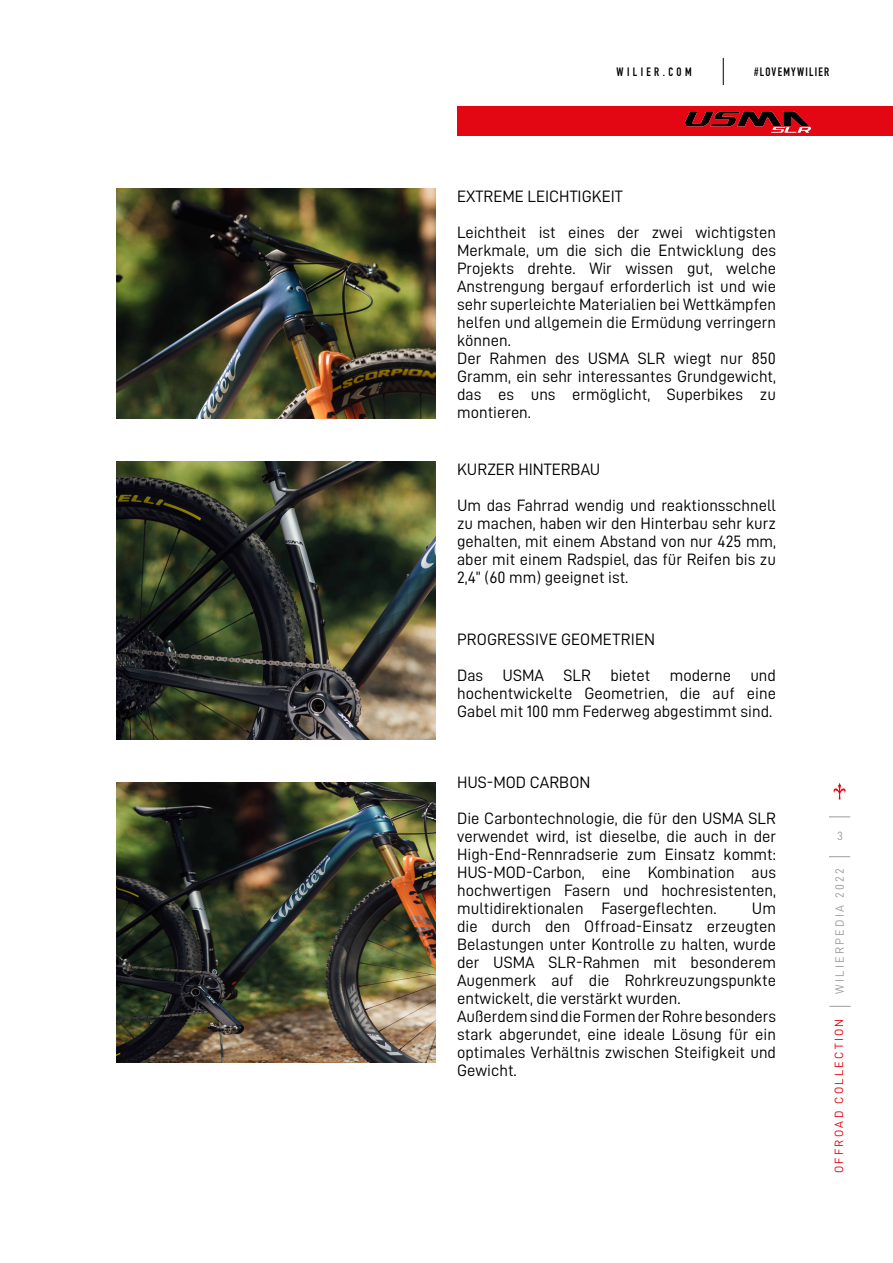
<style>
.page{position:relative;width:893px;height:1263px;background:#fff}
.page>*{position:absolute;margin:0;border:0;box-sizing:border-box;transform-origin:0 0}
.t1{font:16.5px/18px "D DIN";color:#000}
.t2{font:12px "D DIN";letter-spacing:.19em;color:#e30613}
.t3{font:12px "D DIN";letter-spacing:.19em;color:#9d9d9c}
.t4{font:12px "DIN Engschrift Std";letter-spacing:.105em;color:#000}
.t5{font:12px "DIN Engschrift Std";letter-spacing:.285em;color:#000}
</style>
<div class="page">
<img style="left:117px;top:188px;width:319px;height:230px">
<img style="left:117px;top:461px;width:319px;height:279px">
<img style="left:117px;top:783px;width:319px;height:279px">
<div style="left:457px;top:106px;width:436px;height:30px;background:#e30613"></div>
<svg style="left:829px;top:1006px;width:22px;height:1px"></svg>
<svg style="left:829px;top:856px;width:21px;height:1px"></svg>
<svg style="left:829px;top:816px;width:21px;height:1px"></svg>
<svg style="left:833px;top:782px;width:13px;height:17px"></svg>
<svg style="left:723px;top:58px;width:1px;height:27px"></svg>
<img style="left:684px;top:111px;width:127px;height:22px">
<p class="t5" style="left:617px;top:64px;width:77px">WILIER.COM</p>
<p class="t4" style="left:754px;top:64px;width:77px">#LOVEMYWILIER</p>
<p class="t1" style="left:457px;top:178px;width:320px;line-height:36px">EXTREME LEICHTIGKEIT<br>Leichtheit ist eines der zwei wichtigsten</p>
<p class="t1" style="left:457px;top:241px;width:320px">Merkmale, um die sich die Entwicklung des Projekts drehte. Wir wissen gut, welche Anstrengung bergauf erforderlich ist und wie sehr superleichte Materialien bei Wettkämpfen helfen und allgemein die Ermüdung verringern können.<br>Der Rahmen des USMA SLR wiegt nur 850<br>Gramm, ein sehr interessantes Grundgewicht, das es uns ermöglicht, Superbikes zu montieren.</p>
<p class="t1" style="left:457px;top:451px;width:320px;line-height:36px">KURZER HINTERBAU<br>Um das Fahrrad wendig und reaktionsschnell</p>
<p class="t1" style="left:457px;top:514px;width:320px;text-align:justify">zu machen, haben wir den Hinterbau sehr kurz gehalten, mit einem Abstand von nur 425 mm, aber mit einem Radspiel, das für Reifen bis zu 2,4” (60 mm) geeignet ist.</p>
<p class="t1" style="left:457px;top:621px;width:320px;line-height:36px">PROGRESSIVE GEOMETRIEN<br>Das USMA SLR bietet moderne und</p>
<p class="t1" style="left:457px;top:684px;width:320px">hochentwickelte Geometrien, die auf eine<br>Gabel mit 100 mm Federweg abgestimmt sind.</p>
<p class="t1" style="left:457px;top:764px;width:320px;line-height:36px">HUS-MOD CARBON<br>Die Carbontechnologie, die für den USMA SLR</p>
<p class="t1" style="left:457px;top:827px;width:320px;text-align:justify">verwendet wird, ist dieselbe, die auch in der High-End-Rennradserie zum Einsatz kommt:<br>HUS-MOD-Carbon, eine Kombination aus hochwertigen Fasern und hochresistenten, multidirektionalen Fasergeflechten.</p>
<p class="t1" style="left:457px;top:899px;width:320px;text-indent:295px">Um die durch den Offroad-Einsatz erzeugten Belastungen unter Kontrolle zu halten, wurde der USMA SLR-Rahmen mit besonderem Augenmerk auf die Rohrkreuzungspunkte entwickelt, die verstärkt wurden.<br>Außerdem sind die Formen der Rohre besonders stark abgerundet, eine ideale Lösung für ein optimales Verhältnis zwischen Steifigkeit und Gewicht.</p>
<p class="t3" style="left:837px;top:829px;width:7px">3</p>
<p class="t3" style="left:833px;top:994px;width:127px;rotate:-90deg">WILIERPEDIA 2022</p>
<p class="t2" style="left:832px;top:1173px;width:156px;rotate:-90deg">OFFROAD COLLECTION</p>
</div>
